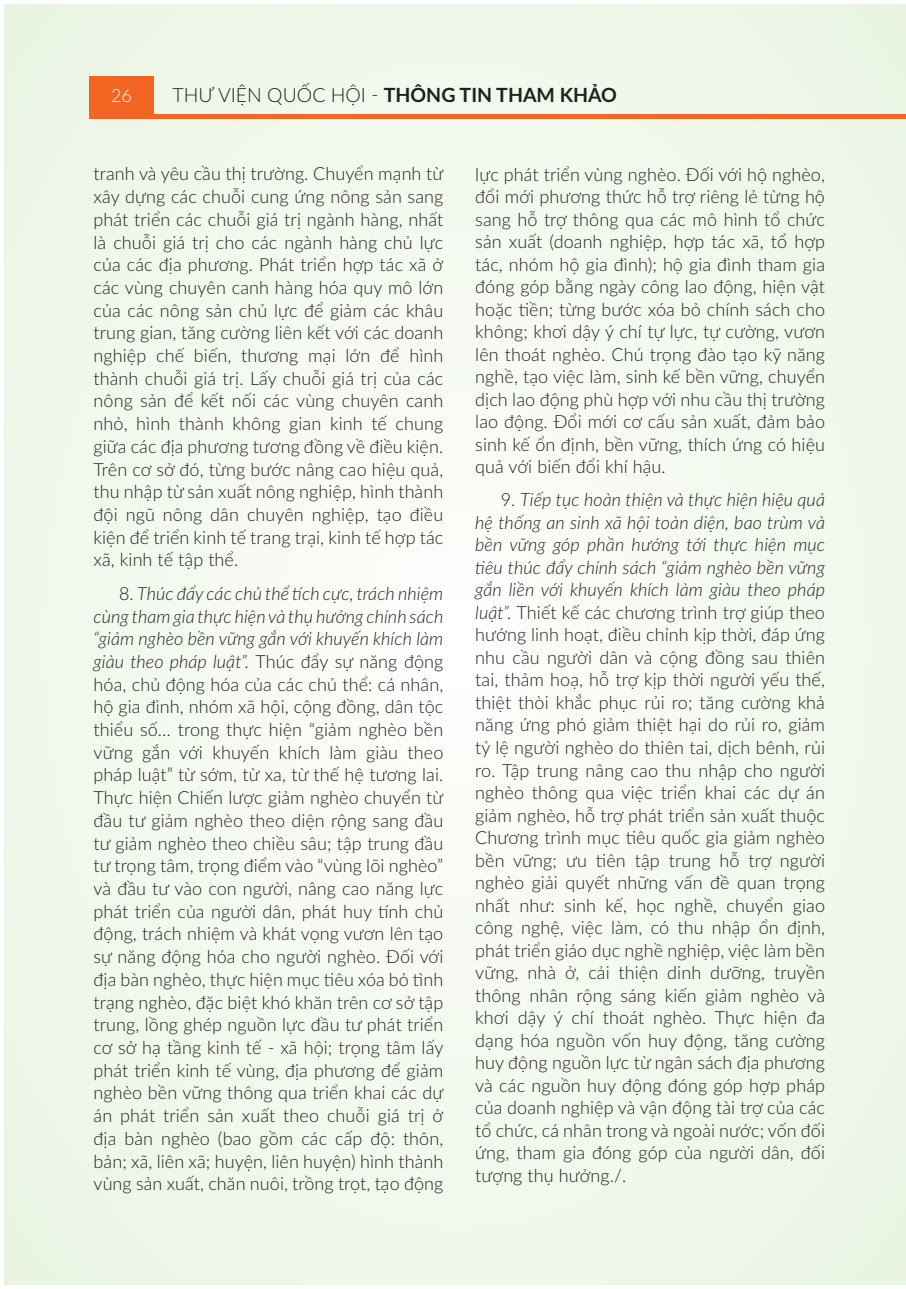
<style>
.page{position:relative;width:906px;height:1289px;background:#fff}
.page>*{position:absolute;margin:0;border:0;box-sizing:border-box;transform-origin:0 0}
.t1{font:700 19.5px "Lato";color:#231f20}
.t2{font:300 18px/22.6px "Lato";letter-spacing:.005em;color:#231f20;text-align:justify}
.t3{font:300 18px "Lato";color:#fff}
.s1{font-weight:300}
.s2{font-style:italic}
</style>
<div class="page">
<div style="left:4px;top:4px;width:902px;height:1280px;background:#f2f8ee"></div>
<hr style="left:905px;top:4px;width:1px;height:1280px;background:#eef6e8">
<div style="left:89px;top:76px;width:65px;height:43px;background:#f26522"></div>
<hr style="left:154px;top:115px;width:752px;height:4px;background:#f26522">
<p class="t3" style="left:111px;top:83px;width:22px">26</p>
<p class="t1" style="left:173px;top:80px;width:446px"><span class="s1">THƯ VIỆN QUỐC HỘI -</span> THÔNG TIN THAM KHẢO</p>
<p class="t2" style="left:94px;top:162px;width:351px">tranh và yêu cầu thị trường. Chuyển mạnh từ xây dựng các chuỗi cung ứng nông sản sang phát triển các chuỗi giá trị ngành hàng, nhất là chuỗi giá trị cho các ngành hàng chủ lực của các địa phương. Phát triển hợp tác xã ở các vùng chuyên canh hàng hóa quy mô lớn của các nông sản chủ lực để giảm các khâu trung gian, tăng cường liên kết với các doanh nghiệp chế biến, thương mại lớn để hình thành chuỗi giá trị. Lấy chuỗi giá trị của các nông sản để kết nối các vùng chuyên canh nhỏ, hình thành không gian kinh tế chung giữa các địa phương tương đồng về điều kiện.<br>Trên cơ sở đó, từng bước nâng cao hiệu quả, thu nhập từ sản xuất nông nghiệp, hình thành đội ngũ nông dân chuyên nghiệp, tạo điều kiện để triển kinh tế trang trại, kinh tế hợp tác xã, kinh tế tập thể.</p>
<p class="t2" style="left:94px;top:581px;width:351px;text-indent:26px">8. <span class="s2">Thúc đẩy các chủ thể tích cực, trách nhiệm cùng tham gia thực hiện và thụ hưởng chính sách “giảm nghèo bền vững gắn với khuyến khích làm giàu theo pháp luật”.</span> Thúc đẩy sự năng động hóa, chủ động hóa của các chủ thể: cá nhân, hộ gia đình, nhóm xã hội, cộng đồng, dân tộc thiểu số… trong thực hiện “giảm nghèo bền vững gắn với khuyến khích làm giàu theo pháp luật” từ sớm, từ xa, từ thế hệ tương lai.<br>Thực hiện Chiến lược giảm nghèo chuyển từ đầu tư giảm nghèo theo diện rộng sang đầu tư giảm nghèo theo chiều sâu; tập trung đầu tư trọng tâm, trọng điểm vào “vùng lõi nghèo” và đầu tư vào con người, nâng cao năng lực phát triển của người dân, phát huy tính chủ động, trách nhiệm và khát vọng vươn lên tạo sự năng động hóa cho người nghèo. Đối với địa bàn nghèo, thực hiện mục tiêu xóa bỏ tình trạng nghèo, đặc biệt khó khăn trên cơ sở tập trung, lồng ghép nguồn lực đầu tư phát triển cơ sở hạ tầng kinh tế - xã hội; trọng tâm lấy phát triển kinh tế vùng, địa phương để giảm nghèo bền vững thông qua triển khai các dự án phát triển sản xuất theo chuỗi giá trị ở địa bàn nghèo (bao gồm các cấp độ: thôn, bản; xã, liên xã; huyện, liên huyện) hình thành vùng sản xuất, chăn nuôi, trồng trọt, tạo động</p>
<p class="t2" style="left:475px;top:162px;width:351px">lực phát triển vùng nghèo. Đối với hộ nghèo, đổi mới phương thức hỗ trợ riêng lẻ từng hộ sang hỗ trợ thông qua các mô hình tổ chức sản xuất (doanh nghiệp, hợp tác xã, tổ hợp tác, nhóm hộ gia đình); hộ gia đình tham gia đóng góp bằng ngày công lao động, hiện vật hoặc tiền; từng bước xóa bỏ chính sách cho không; khơi dậy ý chí tự lực, tự cường, vươn lên thoát nghèo. Chú trọng đào tạo kỹ năng nghề, tạo việc làm, sinh kế bền vững, chuyển dịch lao động phù hợp với nhu cầu thị trường lao động. Đổi mới cơ cấu sản xuất, đảm bảo sinh kế ổn định, bền vững, thích ứng có hiệu quả với biến đổi khí hậu.</p>
<p class="t2" style="left:475px;top:488px;width:351px;text-indent:26px">9. <span class="s2">Tiếp tục hoàn thiện và thực hiện hiệu quả hệ thống an sinh xã hội toàn diện, bao trùm và bền vững góp phần hướng tới thực hiện mục tiêu thúc đẩy chính sách “giảm nghèo bền vững gắn liền với khuyến khích làm giàu theo pháp luật”.</span> Thiết kế các chương trình trợ giúp theo hướng linh hoạt, điều chỉnh kịp thời, đáp ứng nhu cầu người dân và cộng đồng sau thiên tai, thảm hoạ, hỗ trợ kịp thời người yếu thế, thiệt thòi khắc phục rủi ro; tăng cường khả năng ứng phó giảm thiệt hại do rủi ro, giảm tỷ lệ người nghèo do thiên tai, dịch bênh, rủi ro. Tập trung nâng cao thu nhập cho người nghèo thông qua việc triển khai các dự án giảm nghèo, hỗ trợ phát triển sản xuất thuộc Chương trình mục tiêu quốc gia giảm nghèo bền vững; ưu tiên tập trung hỗ trợ người nghèo giải quyết những vấn đề quan trọng nhất như: sinh kế, học nghề, chuyển giao công nghệ, việc làm, có thu nhập ổn định, phát triển giáo dục nghề nghiệp, việc làm bền vững, nhà ở, cải thiện dinh dưỡng, truyền thông nhân rộng sáng kiến giảm nghèo và khơi dậy ý chí thoát nghèo. Thực hiện đa dạng hóa nguồn vốn huy động, tăng cường huy động nguồn lực từ ngân sách địa phương và các nguồn huy động đóng góp hợp pháp của doanh nghiệp và vận động tài trợ của các tổ chức, cá nhân trong và ngoài nước; vốn đối ứng, tham gia đóng góp của người dân, đối tượng thụ hưởng./.</p>
</div>
